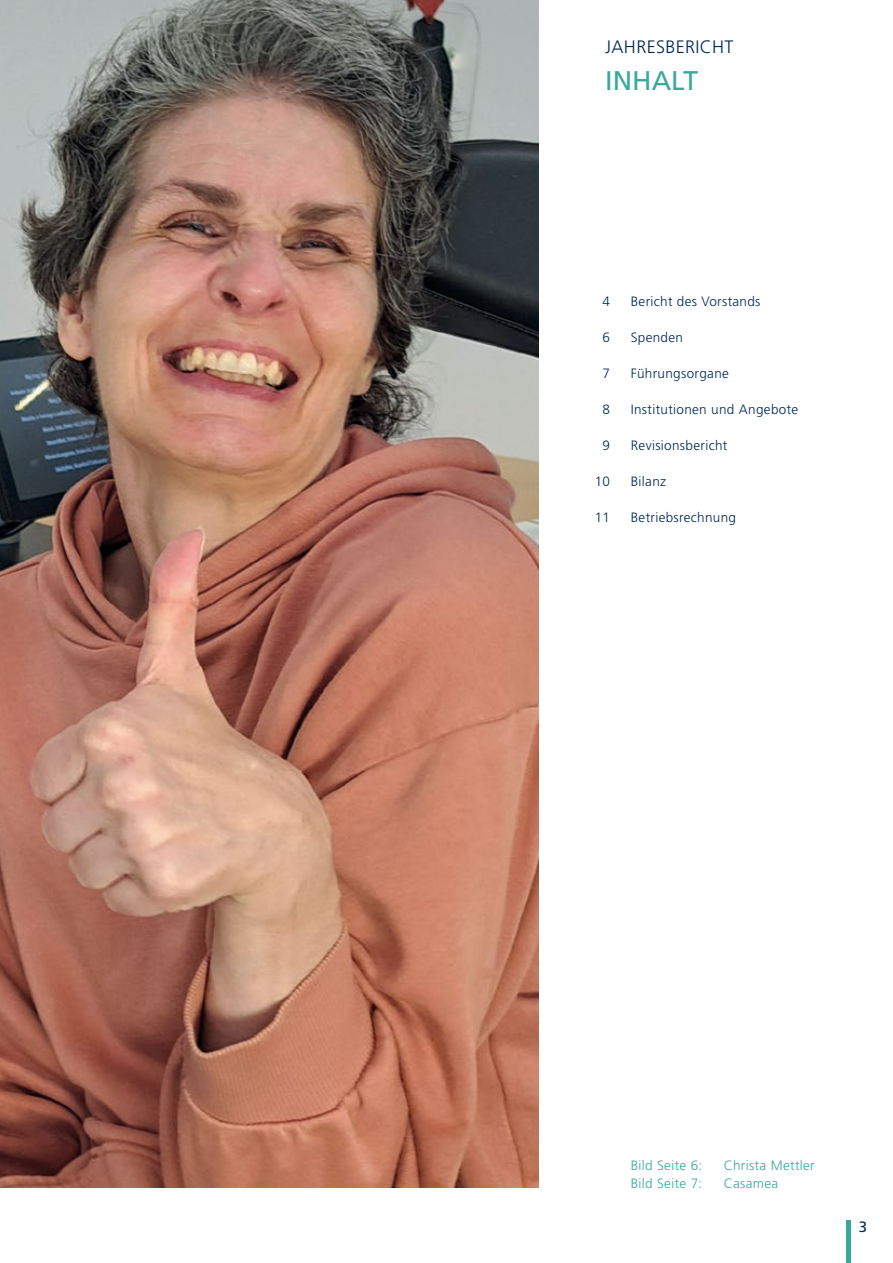
<style>
.page{position:relative;width:893px;height:1263px;background:#fff}
.page>*{position:absolute;margin:0;border:0;box-sizing:border-box;transform-origin:0 0}
.t1{font:27px "Frutiger LT Std";color:#3aa89b}
.t2{font:300 18px "Frutiger LT Std";letter-spacing:.02em;color:#002857}
.t3{font:15px "Frutiger LT Std";color:#002857}
.t4{font:300 13.5px "Frutiger LT Std";letter-spacing:.025em;color:#002857}
.t5{font:300 13.5px "Frutiger LT Std";letter-spacing:.025em;color:#3aa89b}
</style>
<div class="page">
<hr style="left:846px;top:1220px;width:4px;height:43px;background:#3aa89b">
<img style="left:0;top:0;width:538px;height:1187px">
<h2 class="t2" style="left:605px;top:36px;width:130px">JAHRESBERICHT</h2>
<h1 class="t1" style="left:605px;top:64px;width:95px">INHALT</h1>
<p class="t4" style="left:603px;top:294px;width:9px">4</p>
<p class="t4" style="left:631px;top:294px;width:131px">Bericht des Vorstands</p>
<p class="t4" style="left:603px;top:330px;width:9px">6</p>
<p class="t4" style="left:631px;top:330px;width:54px">Spenden</p>
<p class="t4" style="left:603px;top:366px;width:9px">7</p>
<p class="t4" style="left:631px;top:366px;width:100px">Führungsorgane</p>
<p class="t4" style="left:603px;top:402px;width:9px">8</p>
<p class="t4" style="left:631px;top:402px;width:169px">Institutionen und Angebote</p>
<p class="t4" style="left:603px;top:438px;width:9px">9</p>
<p class="t4" style="left:631px;top:438px;width:98px">Revisionsbericht</p>
<p class="t4" style="left:595px;top:474px;width:17px">10</p>
<p class="t4" style="left:631px;top:474px;width:37px">Bilanz</p>
<p class="t4" style="left:595px;top:510px;width:17px">11</p>
<p class="t4" style="left:631px;top:510px;width:107px">Betriebsrechnung</p>
<p class="t5" style="left:631px;top:1158px;width:73px">Bild Seite 6:</p>
<p class="t5" style="left:724px;top:1158px;width:92px">Christa Mettler</p>
<p class="t5" style="left:631px;top:1176px;width:73px">Bild Seite 7:</p>
<p class="t5" style="left:724px;top:1176px;width:56px">Casamea</p>
<p class="t3" style="left:859px;top:1218px;width:10px">3</p>
</div>
